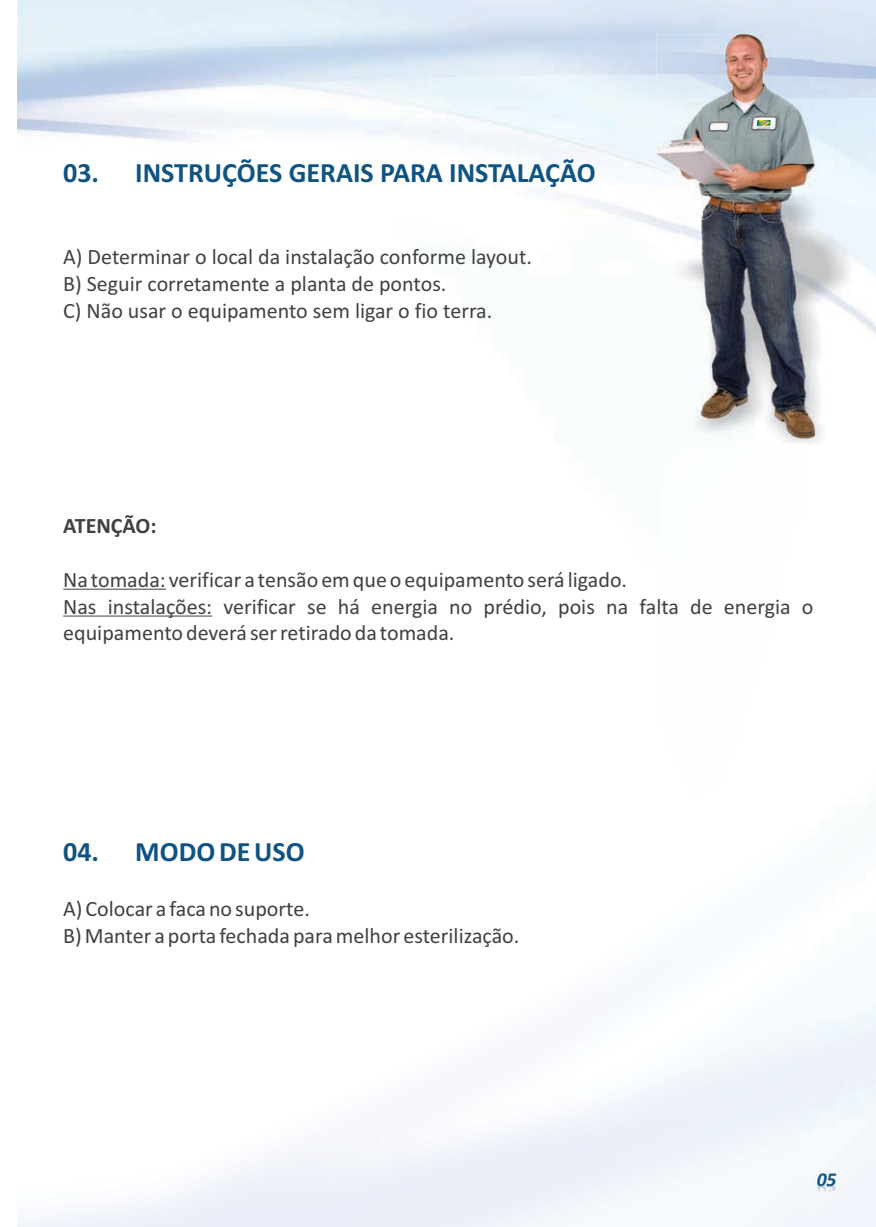
<style>
.page{position:relative;width:876px;height:1227px;background:#fff}
.page>*{position:absolute;margin:0;border:0;box-sizing:border-box;transform-origin:0 0}
.t1{font:700 28px "Calibri";color:#0f5382}
.t2{font:22px/26.8px "Calibri";color:#414142}
.t3{font:700 22px "Calibri";color:#414142}
.t4{font:italic 700 19.6px "Calibri";color:#0f5382}
</style>
<div class="page">
<img style="left:816px;top:1173px;width:19px;height:19px">
<svg style="left:818px;top:1192px;width:17px;height:2px"></svg>
<img style="left:643px;top:193px;width:226px;height:252px">
<img style="left:656px;top:34px;width:158px;height:159px">
<img style="left:656px;top:193px;width:158px;height:245px">
<svg style="left:756px;top:119px;width:13px;height:9px"></svg>
<hr style="left:63px;top:588px;width:103px;height:1px;background:#414142">
<hr style="left:63px;top:615px;width:149px;height:1px;background:#414142">
<p class="t1" style="left:63px;top:161px;width:533px">03. INSTRUÇÕES GERAIS PARA INSTALAÇÃO</p>
<p class="t2" style="left:63px;top:245px;width:470px">A) Determinar o local da instalação conforme layout.<br>B) Seguir corretamente a planta de pontos.<br>C) Não usar o equipamento sem ligar o fio terra.</p>
<p class="t3" style="left:63px;top:516px;width:95px">ATENÇÃO:</p>
<p class="t2" style="left:63px;top:568px;width:751px">Na tomada: verificar a tensão em que o equipamento será ligado.<br>Nas instalações: verificar se há energia no prédio, pois na falta de energia o equipamento deverá ser retirado da tomada.</p>
<p class="t1" style="left:63px;top:840px;width:243px">04. MODO DE USO</p>
<p class="t2" style="left:63px;top:897px;width:457px">A) Colocar a faca no suporte.<br>B) Manter a porta fechada para melhor esterilização.</p>
<p class="t4" style="left:816px;top:1170px;width:21px">05</p>
</div>
